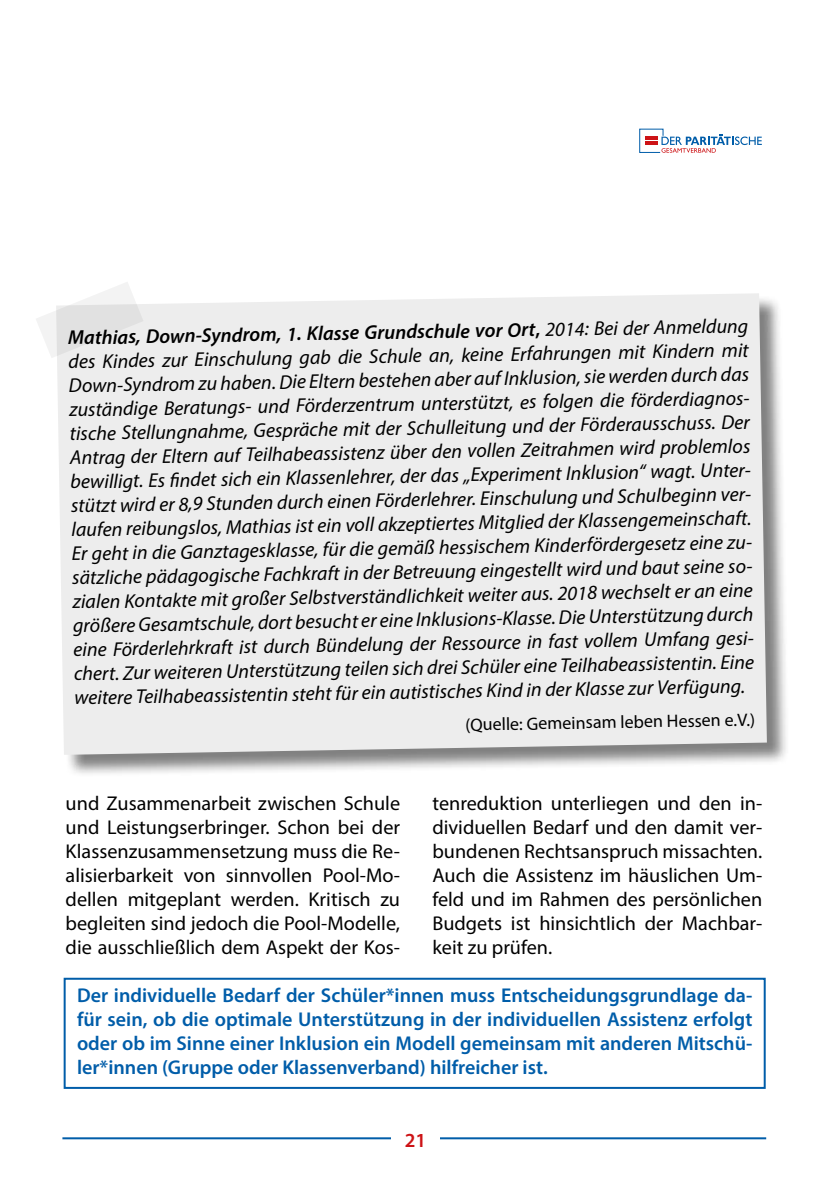
<style>
.page{position:relative;width:840px;height:1191px;background:#fff}
.page>*{position:absolute;margin:0;border:0;box-sizing:border-box;transform-origin:0 0}
.t1{font:italic 20px/24px "Myriad Pro";color:#000}
.t2{font:20px/24px "Myriad Pro";color:#000;text-align:justify}
.t3{font:600 20px/24px "Myriad Pro";color:#005da9;text-align:justify}
.t4{font:600 20px "Myriad Pro";color:#cd1316}
.t5{font:18px "Myriad Pro";color:#000}
.s1{font-weight:600}
.s2{font-weight:600;font-style:normal}
</style>
<div class="page">
<hr style="left:62px;top:1137px;width:703px;height:2px;background:#005da9">
<div style="left:391px;top:1131px;width:48px;height:30px;background:#fff"></div>
<svg style="left:639px;top:129px;width:122px;height:24px"></svg>
<div style="left:57px;top:295px;width:732px;height:482px;background:#000;opacity:.5"></div>
<div style="left:57px;top:293px;width:709px;height:462px;background:#ededed"></div>
<div style="left:64px;top:977px;width:701px;height:112px;border:2px solid #005da9"></div>
<svg style="left:36px;top:282px;width:107px;height:76px"></svg>
<p class="t1" style="left:68px;top:325px;width:685px;rotate:-1deg"><span class="s1">Mathias, Down-Syndrom, 1. Klasse Grundschule vor Ort</span><span class="s2">,</span> 2014: Bei der Anmeldung des Kindes zur Einschulung gab die Schule an, keine Erfahrungen mit Kindern mit Down-Syndrom zu haben. Die Eltern bestehen aber auf Inklusion, sie werden durch das zuständige Beratungs- und Förderzentrum unterstützt, es folgen die förderdiagnos&shy;tische Stellungnahme, Gespräche mit der Schulleitung und der Förderausschuss. Der Antrag der Eltern auf Teilhabeassistenz über den vollen Zeitrahmen wird problemlos bewilligt. Es fi ndet sich ein Klassenlehrer, der das „Experiment Inklusion“ wagt. Unter&shy;stützt wird er 8,9 Stunden durch einen Förderlehrer. Einschulung und Schulbeginn ver&shy;laufen reibungslos, Mathias ist ein voll akzeptiertes Mitglied der Klassengemeinschaft.<br>Er geht in die Ganztagesklasse, für die gemäß hessischem Kinderfördergesetz eine zu&shy;sätzliche pädagogische Fachkraft in der Betreuung eingestellt wird und baut seine so&shy;zialen Kontakte mit großer Selbstverständlichkeit weiter aus. 2018 wechselt er an eine größere Gesamtschule, dort besucht er eine Inklusions-Klasse. Die Unterstützung durch eine Förderlehrkraft ist durch Bündelung der Ressource in fast vollem Umfang gesi&shy;chert. Zur weiteren Unterstützung teilen sich drei Schüler eine Teilhabeassistentin. Eine weitere Teilhabeassistentin steht für ein autistisches Kind in der Klasse zur Verfügung.</p>
<p class="t5" style="left:465px;top:713px;width:291px;rotate:-1deg">(Quelle: Gemeinsam leben Hessen e.V.)</p>
<p class="t2" style="left:66px;top:790px;width:336px">und Zusammenarbeit zwischen Schule und Leistungserbringer. Schon bei der Klassenzusammensetzung muss die Re&shy;alisierbarkeit von sinnvollen Pool-Mo&shy;dellen mitgeplant werden. Kritisch zu begleiten sind jedoch die Pool-Modelle, die ausschließlich dem Aspekt der Kos-</p>
<p class="t2" style="left:432px;top:790px;width:331px">tenreduktion unterliegen und den in&shy;dividuellen Bedarf und den damit ver&shy;bundenen Rechtsanspruch missachten.<br>Auch die Assistenz im häuslichen Um&shy;feld und im Rahmen des persönlichen Budgets ist hinsichtlich der Machbar&shy;keit zu prüfen.</p>
<p class="t3" style="left:77px;top:982px;width:676px">Der individuelle Bedarf der Schüler*innen muss Entscheidungsgrundlage da&shy;für sein, ob die optimale Unterstützung in der individuellen Assistenz erfolgt oder ob im Sinne einer Inklusion ein Modell gemeinsam mit anderen Mitschü&shy;ler*innen (Gruppe oder Klassenverband) hilfreicher ist.</p>
<p class="t4" style="left:404px;top:1127px;width:23px">21</p>
</div>
